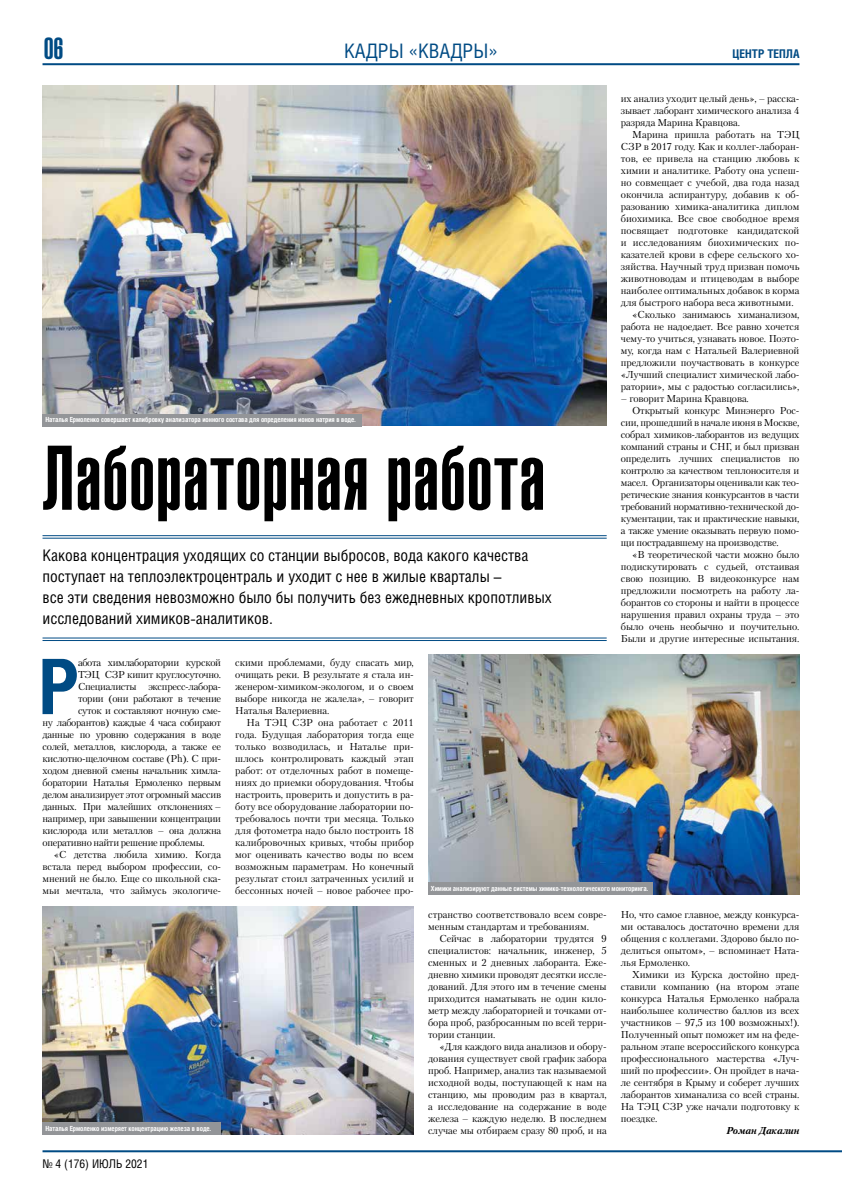
<style>
.page{position:relative;width:842px;height:1191px;background:#fff}
.page>*{position:absolute;margin:0;border:0;box-sizing:border-box;transform-origin:0 0}
.t1{font:90px "Helios Ultra Compressed C";letter-spacing:.02em;color:#000}
.t2{font:700 76.5px "Helios Cond C";color:#004b84}
.t3{font:30px "Helios Ultra Compressed C";color:#004b84}
.t4{font:20px "Helios Cond C";color:#004b84}
.t5{font:16px/21px "Helios Cond";color:#000}
.t6{font:12px "Helios Cond C";color:#000}
.t7{font:700 12px "Helios Cond C";color:#004b84}
.t8{font:10px/12px "Petersburg C";letter-spacing:-.01em;color:#000;text-align:justify}
.t9{font:10px "Petersburg C";letter-spacing:-.03em;color:#000}
.t10{font:italic 700 10px "Petersburg C";letter-spacing:-.01em;color:#000}
.t11{font:700 7px "Helios Cond C";letter-spacing:-.01em;color:#fff}
</style>
<div class="page">
<hr style="left:43px;top:63px;width:756px;height:2px;background:#004b84">
<hr style="left:43px;top:1150px;width:799px;height:2px;background:#004b84">
<img style="left:43px;top:906px;width:371px;height:228px">
<img style="left:43px;top:85px;width:564px;height:341px">
<img style="left:428px;top:654px;width:371px;height:240px">
<hr style="left:43px;top:535px;width:564px;height:1px;background:#004b84">
<hr style="left:43px;top:538px;width:564px;height:1px;background:#004b84">
<hr style="left:43px;top:638px;width:564px;height:1px;background:#004b84">
<hr style="left:43px;top:640px;width:564px;height:1px;background:#004b84">
<div style="left:43px;top:414px;width:319px;height:12px;background:#939598"></div>
<div style="left:43px;top:1122px;width:178px;height:12px;background:#939598"></div>
<div style="left:428px;top:882px;width:225px;height:12px;background:#939598"></div>
<h3 class="t3" style="left:44px;top:31px;width:21px">06</h3>
<p class="t7" style="left:733px;top:46px;width:68px">центр тепла</p>
<h3 class="t4" style="left:344px;top:39px;width:155px">Кадры «Квадры»</h3>
<p class="t11" style="left:45px;top:416px;width:312px">Наталья Ермоленко совершает калибровку анализатора ионного состава для определения ионов натрия в воде.</p>
<h1 class="t1" style="left:43px;top:425px;width:504px">Лабораторная работа</h1>
<p class="t5" style="left:43px;top:544px;width:511px">Какова концентрация уходящих со станции выбросов, вода какого качества поступает на теплоэлектроцентраль и уходит с нее в жилые кварталы –<br>все эти сведения невозможно было бы получить без ежедневных кропотливых исследований химиков-аналитиков.</p>
<p class="t8" style="left:621px;top:92px;width:180px">их анализ уходит целый день», – расска&shy;зывает лаборант химического анализа 4 разряда Марина Кравцова.</p>
<p class="t8" style="left:632px;top:128px;width:169px">Марина пришла работать на ТЭЦ</p>
<p class="t8" style="left:621px;top:140px;width:180px">СЗР в 2017 году. Как и коллег-лаборан-</p>
<p class="t8" style="left:621px;top:152px;width:180px">тов, ее привела на станцию любовь к</p>
<p class="t8" style="left:621px;top:164px;width:180px">химии и аналитике. Работу она успеш-</p>
<p class="t8" style="left:621px;top:176px;width:180px">но совмещает с учебой, два года назад</p>
<p class="t8" style="left:621px;top:188px;width:180px">окончила аспирантуру, добавив к об-</p>
<p class="t8" style="left:621px;top:200px;width:180px">разованию химика-аналитика диплом</p>
<p class="t8" style="left:621px;top:212px;width:180px">биохимика. Все свое свободное время</p>
<p class="t8" style="left:621px;top:224px;width:180px">посвящает подготовке кандидатской</p>
<p class="t8" style="left:621px;top:236px;width:180px">и исследованиям биохимических по-</p>
<p class="t8" style="left:621px;top:248px;width:180px">казателей крови в сфере сельского хо-</p>
<p class="t8" style="left:621px;top:260px;width:180px">зяйства. Научный труд призван помочь</p>
<p class="t8" style="left:621px;top:272px;width:180px">животноводам и птицеводам в выборе</p>
<p class="t8" style="left:621px;top:284px;width:180px">наиболее оптимальных добавок в корма</p>
<p class="t8" style="left:621px;top:296px;width:174px">для быстрого набора веса животными.</p>
<p class="t8" style="left:632px;top:308px;width:169px">«Сколько занимаюсь химанализом,</p>
<p class="t8" style="left:621px;top:320px;width:180px">работа не надоедает. Все равно хочется</p>
<p class="t8" style="left:621px;top:332px;width:180px">чему-то учиться, узнавать новое. Поэто-</p>
<p class="t8" style="left:621px;top:344px;width:180px">му, когда нам с Натальей Валериевной</p>
<p class="t8" style="left:621px;top:356px;width:180px">предложили поучаствовать в конкурсе</p>
<p class="t8" style="left:621px;top:368px;width:180px">«Лучший специалист химической лабо-</p>
<p class="t8" style="left:621px;top:380px;width:180px">ратории», мы с радостью согласились»,</p>
<p class="t8" style="left:621px;top:392px;width:130px">– говорит Марина Кравцова.</p>
<p class="t8" style="left:632px;top:404px;width:169px">Открытый конкурс Минэнерго Рос-</p>
<p class="t8" style="left:621px;top:416px;width:180px">сии, прошедший в начале июня в Москве,</p>
<p class="t8" style="left:621px;top:428px;width:180px">собрал химиков-лаборантов из ведущих</p>
<p class="t8" style="left:621px;top:440px;width:180px">компаний страны и СНГ, и был призван</p>
<p class="t8" style="left:621px;top:452px;width:180px">определить лучших специалистов по</p>
<p class="t8" style="left:621px;top:464px;width:180px">контролю за качеством теплоносителя и</p>
<p class="t8" style="left:621px;top:476px;width:180px">масел. Организаторы оценивали как тео-</p>
<p class="t8" style="left:621px;top:488px;width:180px">ретические знания конкурсантов в части</p>
<p class="t8" style="left:621px;top:500px;width:180px">требований нормативно-технической до-</p>
<p class="t8" style="left:621px;top:512px;width:180px">кументации, так и практические навыки,</p>
<p class="t8" style="left:621px;top:524px;width:180px">а также умение оказывать первую помо-</p>
<p class="t8" style="left:621px;top:536px;width:159px">щи пострадавшему на производстве.</p>
<p class="t8" style="left:632px;top:548px;width:169px">«В теоретической части можно было</p>
<p class="t8" style="left:621px;top:560px;width:180px">подискутировать с судьей, отстаивая</p>
<p class="t8" style="left:621px;top:572px;width:180px">свою позицию. В видеоконкурсе нам</p>
<p class="t8" style="left:621px;top:584px;width:180px">предложили посмотреть на работу ла-</p>
<p class="t8" style="left:621px;top:596px;width:180px">борантов со стороны и найти в процессе</p>
<p class="t8" style="left:621px;top:608px;width:180px">нарушения правил охраны труда – это</p>
<p class="t8" style="left:621px;top:620px;width:180px">было очень необычно и поучительно.</p>
<p class="t8" style="left:621px;top:632px;width:180px">Были и другие интересные испытания.</p>
<h2 class="t2" style="left:39px;top:641px;width:43px">Р</h2>
<p class="t9" style="left:78px;top:656px;width:145px">абота химлаборатории курской</p>
<p class="t9" style="left:78px;top:668px;width:145px">ТЭЦ СЗР кипит круглосуточно.</p>
<p class="t9" style="left:78px;top:680px;width:145px">Специалисты экспресс-лабора-</p>
<p class="t9" style="left:78px;top:692px;width:145px">тории (они работают в течение</p>
<p class="t9" style="left:78px;top:704px;width:145px">суток и составляют ночную сме-</p>
<p class="t9" style="left:43px;top:716px;width:180px">ну лаборантов) каждые 4 часа собирают</p>
<p class="t9" style="left:43px;top:728px;width:180px">данные по уровню содержания в воде</p>
<p class="t9" style="left:43px;top:740px;width:180px">солей, металлов, кислорода, а также ее</p>
<p class="t9" style="left:43px;top:752px;width:180px">кислотно-щелочном составе (Ph). С при-</p>
<p class="t9" style="left:43px;top:764px;width:180px">ходом дневной смены начальник химла-</p>
<p class="t9" style="left:43px;top:776px;width:180px">боратории Наталья Ермоленко первым</p>
<p class="t9" style="left:43px;top:788px;width:180px">делом анализирует этот огромный массив</p>
<p class="t9" style="left:43px;top:800px;width:180px">данных. При малейших отклонениях –</p>
<p class="t9" style="left:43px;top:812px;width:180px">например, при завышении концентрации</p>
<p class="t9" style="left:43px;top:824px;width:180px">кислорода или металлов – она должна</p>
<p class="t9" style="left:43px;top:836px;width:164px">оперативно найти решение проблемы.</p>
<p class="t8" style="left:54px;top:848px;width:169px">«С детства любила химию. Когда</p>
<p class="t8" style="left:43px;top:860px;width:180px">встала перед выбором профессии, со-</p>
<p class="t8" style="left:43px;top:872px;width:180px">мнений не было. Еще со школьной ска-</p>
<p class="t8" style="left:43px;top:884px;width:180px">мьи мечтала, что займусь экологиче-</p>
<p class="t8" style="left:235px;top:656px;width:180px">скими проблемами, буду спасать мир, очищать реки. В результате я стала ин&shy;женером-химиком-экологом, и о своем выборе никогда не жалела», – говорит Наталья Валериевна.</p>
<p class="t8" style="left:235px;top:716px;width:180px;text-indent:11px">На ТЭЦ СЗР она работает с 2011 года. Будущая лаборатория тогда еще только возводилась, и Наталье при&shy;шлось контролировать каждый этап работ: от отделочных работ в помеще&shy;ниях до приемки оборудования. Чтобы настроить, проверить и допустить в ра&shy;боту все оборудование лаборатории по&shy;требовалось почти три месяца. Только для фотометра надо было построить 18 калибровочных кривых, чтобы прибор мог оценивать качество воды по всем возможным параметрам. Но конечный результат стоил затраченных усилий и бессонных ночей – новое рабочее про-</p>
<p class="t11" style="left:45px;top:1124px;width:167px">Наталья Ермоленко измеряет концентрацию железа в воде.</p>
<p class="t6" style="left:43px;top:1156px;width:107px">№ 4 (176) июль 2021</p>
<p class="t11" style="left:431px;top:884px;width:219px">Химики анализируют данные системы химико-технологического мониторинга.</p>
<p class="t8" style="left:621px;top:908px;width:180px">Но, что самое главное, между конкурса&shy;ми оставалось достаточно времени для общения с коллегами. Здорово было по&shy;делиться опытом», – вспоминает Ната&shy;лья Ермоленко.</p>
<p class="t8" style="left:621px;top:968px;width:180px;text-indent:11px">Химики из Курска достойно пред&shy;ставили компанию (на втором этапе конкурса Наталья Ермоленко набрала наибольшее количество баллов из всех участников – 97,5 из 100 возможных!).<br>Полученный опыт поможет им на феде&shy;ральном этапе всероссийского конкурса профессионального мастерства «Луч&shy;ший по профессии». Он пройдет в нача&shy;ле сентября в Крыму и соберет лучших лаборантов химанализа со всей страны.<br>На ТЭЦ СЗР уже начали подготовку к поездке.</p>
<p class="t10" style="left:726px;top:1124px;width:75px">Роман Дакалин</p>
<p class="t8" style="left:428px;top:908px;width:180px">странство соответствовало всем совре&shy;менным стандартам и требованиям.</p>
<p class="t8" style="left:428px;top:932px;width:180px;text-indent:11px">Сейчас в лаборатории трудятся 9 специалистов: начальник, инженер, 5 сменных и 2 дневных лаборанта. Еже&shy;дневно химики проводят десятки иссле&shy;дований. Для этого им в течение смены приходится наматывать не один кило&shy;метр между лабораторией и точками от&shy;бора проб, разбросанным по всей терри&shy;тории станции.</p>
<p class="t8" style="left:428px;top:1040px;width:180px;text-indent:11px">«Для каждого вида анализов и обору&shy;дования существует свой график забора проб. Например, анализ так называемой исходной воды, поступающей к нам на станцию, мы проводим раз в квартал, а исследование на содержание в воде железа – каждую неделю. В последнем случае мы отбираем сразу 80 проб, и на</p>
</div>
